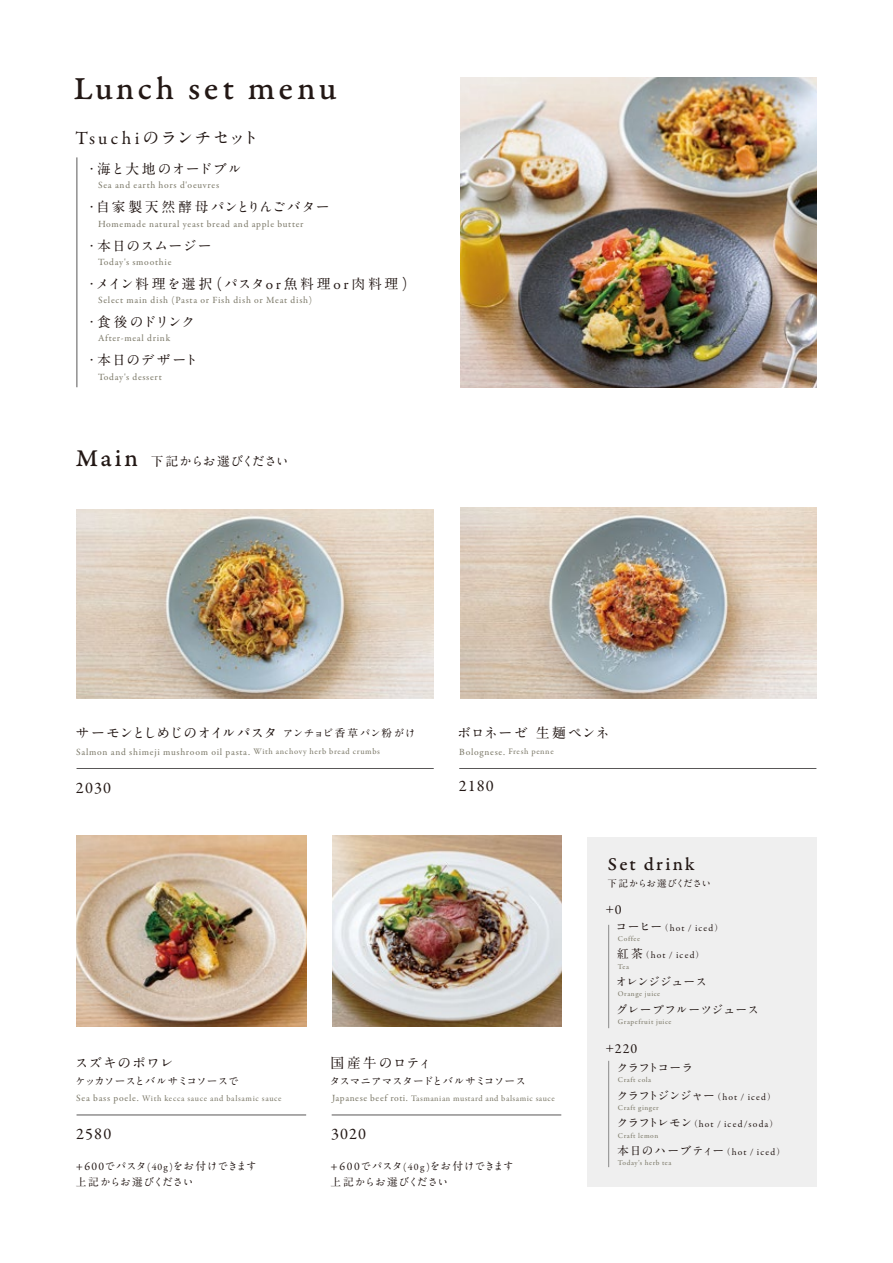
<style>
.page{position:relative;width:893px;height:1263px;background:#fff}
.page>*{position:absolute;margin:0;border:0;box-sizing:border-box;transform-origin:0 0}
.t1{font:34.05px "Garamond Premr Pro Med Capt";letter-spacing:.105em;color:#231815}
.t2{font:19.2px "Garamond Premr Pro Med Capt";letter-spacing:.11em;color:#231815}
.t3{font:700 16.95px "A1 Mincho Std";letter-spacing:.005em;color:#231815}
.t4{font:16.35px "Garamond Premr Pro";letter-spacing:.07em;color:#231815}
.t5{font:14.1px "Garamond Premr Pro";color:#231815}
.t6{font:700 13.8px "A1 Mincho Std";letter-spacing:.03em;color:#231815}
.t7{font:700 13.8px "A1 Mincho Std";letter-spacing:-.03em;color:#231815}
.t8{font:700 13.8px "A1 Mincho Std";letter-spacing:.115em;color:#231815}
.t9{font:700 13.8px "A1 Mincho Std";letter-spacing:.07em;color:#231815}
.t10{font:700 13.8px "A1 Mincho Std";letter-spacing:-.05em;color:#231815}
.t11{font:700 13.8px "A1 Mincho Std";letter-spacing:.055em;color:#231815}
.t12{font:700 13.8px "A1 Mincho Std";letter-spacing:.08em;color:#231815}
.t13{font:700 12.75px "A1 Mincho Std";letter-spacing:-.055em;color:#231815}
.t14{font:700 11.7px "A1 Mincho Std";letter-spacing:-.05em;color:#231815}
.t15{font:700 11.7px "A1 Mincho Std";letter-spacing:.06em;color:#231815}
.t16{font:700 11.7px "A1 Mincho Std";letter-spacing:.035em;color:#231815}
.t17{font:700 11.7px "A1 Mincho Std";color:#231815}
.t18{font:700 11.7px "A1 Mincho Std";letter-spacing:-.065em;color:#231815}
.t19{font:700 10.65px/15.9px "A1 Mincho Std";letter-spacing:-.03em;color:#231815}
.t20{font:500 9.6px "Garamond Premr Pro";letter-spacing:.075em;color:#7f7c6c}
.t21{font:9.6px "Garamond Premr Pro";letter-spacing:.115em;color:#231815}
.t22{font:700 9.6px "A1 Mincho Std";letter-spacing:-.055em;color:#231815}
.t23{font:500 8.55px "Garamond Premr Pro";letter-spacing:.065em;color:#7f7c6c}
.t24{font:500 7.5px "Garamond Premr Pro";letter-spacing:.075em;color:#7f7c6c}
.s1{font-family:"Garamond Premr Pro";font-weight:400;font-size:18.75px}
.s2{font-family:"Garamond Premr Pro";font-weight:400;font-size:15.15px}
.s3{font-family:"Garamond Premr Pro Med Capt";font-weight:400;font-size:25.5px}
.s4{font-size:10.65px}
.s5{font-size:8.55px}
.s6{font-family:"Garamond Premr Pro";font-weight:400;font-size:14.1px}
.s7{font-family:"A1 Mincho Std";font-weight:700;font-size:11.7px}
.s8{font-family:"A1 Mincho Std";font-weight:700;font-size:8.7px}
.s9{font-size:9.6px}
.s10{font-family:"Garamond Premr Pro";font-weight:400;font-size:11.7px}
.s11{font-family:"Garamond Premr Pro";font-weight:400;font-size:9.9px}
.s12{font-family:"A1 Mincho Std";font-weight:700;font-size:12.75px}
.s13{font-size:8.7px}
.s14{font-family:"Garamond Premr Pro";font-weight:400;font-size:9.6px}
</style>
<div class="page">
<div style="left:587px;top:837px;width:229px;height:349px;background:#efefef"></div>
<hr style="left:459px;top:768px;width:357px;height:1px;background:#595757">
<hr style="left:77px;top:768px;width:357px;height:1px;background:#595757">
<hr style="left:77px;top:1115px;width:229px;height:1px;background:#595757">
<hr style="left:332px;top:1115px;width:229px;height:1px;background:#595757">
<hr style="left:608px;top:1061px;width:1px;height:106px;background:#898989">
<hr style="left:608px;top:925px;width:1px;height:103px;background:#898989">
<img style="left:77px;top:836px;width:229px;height:191px">
<img style="left:460px;top:77px;width:356px;height:310px">
<img style="left:77px;top:509px;width:357px;height:189px">
<img style="left:460px;top:507px;width:357px;height:191px">
<img style="left:332px;top:836px;width:229px;height:191px">
<hr style="left:77px;top:157px;width:1px;height:230px;background:#595757">
<h1 class="t1" style="left:74px;top:68px;width:264px">Lunch set menu</h1>
<h3 class="t3" style="left:75px;top:124px;width:185px"><span class="s1">Ts u c h i</span> のランチセット</h3>
<h3 class="t6" style="left:85px;top:158px;width:158px">・海と大地のオードブル</h3>
<h3 class="t9" style="left:85px;top:196px;width:246px">・自家製天然酵母パンとりんごバター</h3>
<h3 class="t6" style="left:85px;top:234px;width:128px">・本日のスムージー</h3>
<h3 class="t8" style="left:85px;top:272px;width:324px">・メイン料理を選択 <span class="s2">(</span>パスタ<span class="s2">or</span>魚料理<span class="s2">or</span>肉料理<span class="s2">)</span></h3>
<h3 class="t10" style="left:85px;top:311px;width:112px">・食後のドリンク</h3>
<h3 class="t11" style="left:85px;top:349px;width:115px">・本日のデザート</h3>
<p class="t20" style="left:98px;top:179px;width:123px">Sea and earth hors d'oeuvres</p>
<p class="t20" style="left:98px;top:218px;width:207px">Homemade natural yeast bread and apple butter</p>
<p class="t20" style="left:98px;top:256px;width:75px">Today's smoothie</p>
<p class="t20" style="left:98px;top:294px;width:216px">Select main dish (Pasta or Fish dish or Meat dish)</p>
<p class="t20" style="left:98px;top:333px;width:74px">After-meal drink</p>
<p class="t20" style="left:98px;top:371px;width:65px">Today's dessert</p>
<h3 class="t13" style="left:75px;top:451px;width:215px"><span class="s3">Main</span> 下記からお選びください</h3>
<h3 class="t7" style="left:76px;top:721px;width:341px">サーモンとしめじのオイルパスタ<span class="s4">アンチョビ香草パン粉がけ</span></h3>
<h3 class="t6" style="left:457px;top:721px;width:154px">ボロネーゼ生麺ペンネ</h3>
<p class="t20" style="left:459px;top:746px;width:96px">Bolognese. <span class="s5">Fresh penne</span></p>
<h3 class="t4" style="left:76px;top:778px;width:37px">2030</h3>
<h3 class="t4" style="left:459px;top:776px;width:37px">2180</h3>
<p class="t20" style="left:76px;top:746px;width:305px">Salmon and shimeji mushroom oil pasta. <span class="s5">With anchovy herb bread crumbs</span></p>
<h2 class="t2" style="left:608px;top:853px;width:88px">Set drink</h2>
<p class="t22" style="left:607px;top:875px;width:105px">下記からお選びください</p>
<h3 class="t13" style="left:603px;top:899px;width:20px">＋<span class="s6">0</span></h3>
<p class="t21" style="left:616px;top:922px;width:109px"><span class="s7">コーヒー</span><span class="s8">（</span>hot / iced<span class="s8">）</span></p>
<p class="t21" style="left:617px;top:949px;width:89px"><span class="s7">紅茶</span><span class="s8">（</span>hot / iced<span class="s8">）</span></p>
<p class="t17" style="left:616px;top:972px;width:93px">オレンジジュース</p>
<p class="t16" style="left:616px;top:1000px;width:145px">グレープフルーツジュース</p>
<p class="t24" style="left:618px;top:934px;width:24px">Coffee</p>
<p class="t24" style="left:618px;top:962px;width:13px">Tea</p>
<p class="t24" style="left:618px;top:989px;width:44px">Orange juice</p>
<p class="t24" style="left:618px;top:1017px;width:55px">Grapefruit juice</p>
<h3 class="t6" style="left:75px;top:1051px;width:100px">スズキのポワレ</h3>
<p class="t19" style="left:75px;top:1071px;width:165px">ケッカソースとバルサミコソースで</p>
<p class="t23" style="left:76px;top:1093px;width:207px"><span class="s9">Sea bass poele.</span> With kecca sauce and balsamic sauce</p>
<h3 class="t4" style="left:76px;top:1124px;width:37px">2580</h3>
<h3 class="t12" style="left:331px;top:1051px;width:103px">国産牛のロティ</h3>
<p class="t19" style="left:329px;top:1071px;width:198px">タスマニアマスタードとバルサミコソース</p>
<p class="t23" style="left:332px;top:1093px;width:224px"><span class="s9">Japanese beef roti.</span> Tasmanian mustard and balsamic sauce</p>
<h3 class="t4" style="left:331px;top:1124px;width:37px">3020</h3>
<p class="t19" style="left:76px;top:1157px;width:182px"><span class="s10">+600</span>でパスタ<span class="s11">(40g)</span>をお付けできます上記からお選びください</p>
<p class="t19" style="left:331px;top:1157px;width:185px"><span class="s10">+600</span>でパスタ<span class="s11">(40g)</span>をお付けできます上記からお選びください</p>
<h3 class="t5" style="left:603px;top:1039px;width:35px"><span class="s12">＋</span>220</h3>
<p class="t18" style="left:616px;top:1058px;width:78px">クラフトコーラ</p>
<p class="t14" style="left:616px;top:1086px;width:161px">クラフトジンジャー<span class="s13">（</span><span class="s14">hot / iced</span><span class="s13">）</span></p>
<p class="t21" style="left:616px;top:1118px;width:163px"><span class="s7">クラフトレモン</span><span class="s8">（</span>hot / iced/soda<span class="s8">）</span></p>
<p class="t15" style="left:617px;top:1141px;width:170px">本日のハーブティー<span class="s13">（</span><span class="s14">hot / iced</span><span class="s13">）</span></p>
<p class="t24" style="left:618px;top:1075px;width:35px">Craft cola</p>
<p class="t24" style="left:618px;top:1103px;width:42px">Craft ginger</p>
<p class="t24" style="left:618px;top:1131px;width:42px">Craft lemon</p>
<p class="t24" style="left:618px;top:1158px;width:55px">Today’s herb tea</p>
</div>
